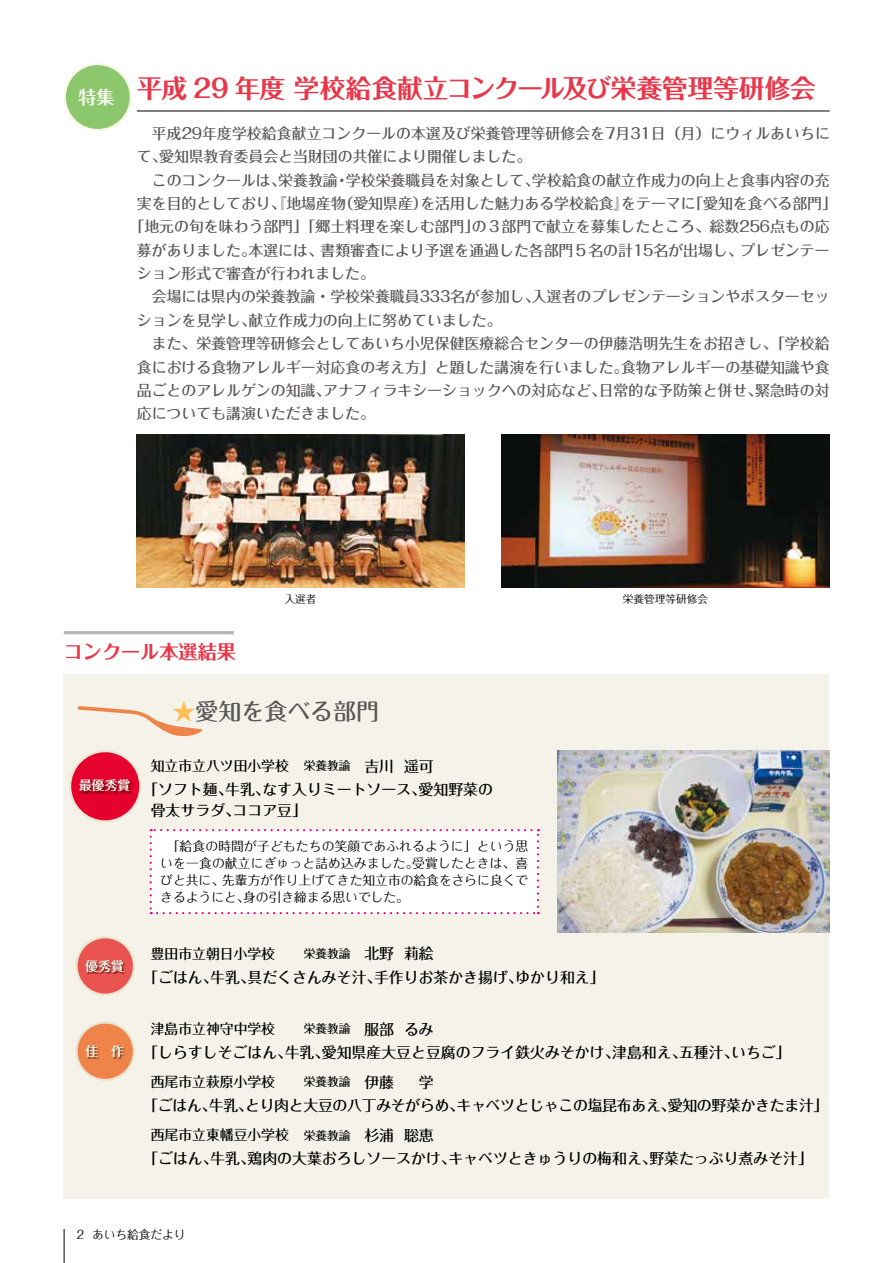
<style>
.page{position:relative;width:893px;height:1263px;background:#fff}
.page>*{position:absolute;margin:0;border:0;box-sizing:border-box;transform-origin:0 0}
.t1{font:25.5px "Folk Pro Bold 90 pv RKSJ H";letter-spacing:-.005em;color:#e8374a}
.t2{font:22.95px "Maru Fo Pro Medium 90 pv RKSJ H";color:#595757}
.t3{font:19.2px "Folk Pro Bold 90 pv RKSJ H";color:#e8374a}
.t4{font:14.85px "Folk Pro Medium 90 pv RKSJ H";color:#595757}
.t5{font:14.85px/21.3px "Folk Pro Medium 90 pv RKSJ H";color:#000}
.t6{font:14.85px "Folk Pro Medium 90 pv RKSJ H";letter-spacing:-.02em;color:#000}
.t7{font:13.8px "Folk Pro Medium 90 pv RKSJ H";color:#000}
.t8{font:12.75px/17px "Folk Pro Regular 90 pv RKSJ H";color:#000;text-align:justify}
.t9{font:12.75px "Folk Pro Bold 90 pv RKSJ H";color:#f6faed}
.t10{font:11.7px "Folk Pro Medium 90 pv RKSJ H";color:#000}
.t11{font:11.7px "Folk Pro Regular 90 pv RKSJ H";color:#000}
.t12{font:10.65px "Folk Pro Regular 90 pv RKSJ H";color:#000}
.s1{color:#f9c158}
.s2{font-size:11.7px}
.s3{font-size:14.85px}
</style>
<div class="page">
<div style="left:64px;top:674px;width:765px;height:525px;background:#f5f2e9"></div>
<hr style="left:64px;top:1229px;width:1px;height:34px;background:#000">
<hr style="left:892px;top:1229px;width:1px;height:34px;background:#000">
<div style="left:65px;top:64px;width:66px;height:66px;background:#8cc66d;border-radius:50%"></div>
<div style="left:64px;top:63px;width:68px;height:68px;border:2px solid #f6f9e4;border-radius:50%"></div>
<hr style="left:137px;top:111px;width:693px;height:1px;background:#000">
<div style="left:150px;top:829px;width:389px;height:85px;background:#fff"></div>
<hr style="left:64px;top:631px;width:170px;height:3px;background:#b5b6b6">
<img style="left:137px;top:435px;width:327px;height:152px">
<img style="left:502px;top:435px;width:327px;height:152px">
<img style="left:557px;top:750px;width:272px;height:183px">
<div style="left:70px;top:751px;width:70px;height:70px;background:#e6002d;border-radius:50%"></div>
<div style="left:69px;top:750px;width:72px;height:72px;border:2px solid #eae4d1;border-radius:50%"></div>
<img style="left:80px;top:779px;width:53px;height:16px">
<svg style="left:75px;top:936px;width:60px;height:60px"></svg>
<img style="left:85px;top:960px;width:40px;height:14px">
<div style="left:77px;top:1022px;width:57px;height:58px;background:#ef844a;border-radius:50%"></div>
<div style="left:75px;top:1021px;width:60px;height:60px;border:2px solid #eae4d1;border-radius:50%"></div>
<img style="left:86px;top:1046px;width:39px;height:13px">
<svg style="left:78px;top:706px;width:125px;height:31px"></svg>
<h1 class="t1" style="left:79px;top:67px;width:739px"><sub>特集</sub> 平成 29 年度 学校給食献立コンクール及び栄養管理等研修会</h1>
<p class="t4" style="left:137px;top:121px;width:694px">　平成29年度学校給食献立コンクールの本選及び栄養管理等研修会を7月31日（月）にウィルあいちに</p>
<p class="t4" style="left:137px;top:144px;width:396px">て、愛知県教育委員会と当財団の共催により開催しました。</p>
<p class="t4" style="left:137px;top:167px;width:694px">　このコンクールは、栄養教諭・学校栄養職員を対象として、学校給食の献立作成力の向上と食事内容の充</p>
<p class="t4" style="left:137px;top:191px;width:702px">実を目的としており、『地場産物（愛知県産）を活用した魅力ある学校給食』をテーマに「愛知を食べる部門」</p>
<p class="t4" style="left:129px;top:214px;width:702px">「地元の旬を味わう部門」「郷土料理を楽しむ部門」の３部門で献立を募集したところ、総数256点もの応</p>
<p class="t4" style="left:137px;top:237px;width:694px">募がありました。本選には、書類審査により予選を通過した各部門５名の計15名が出場し、プレゼンテー</p>
<p class="t4" style="left:137px;top:261px;width:240px">ション形式で審査が行われました。</p>
<p class="t4" style="left:137px;top:284px;width:694px">　会場には県内の栄養教諭・学校栄養職員333名が参加し、入選者のプレゼンテーションやポスターセッ</p>
<p class="t4" style="left:137px;top:308px;width:366px">ションを見学し、献立作成力の向上に努めていました。</p>
<p class="t4" style="left:137px;top:331px;width:694px">　また、栄養管理等研修会としてあいち小児保健医療総合センターの伊藤浩明先生をお招きし、「学校給</p>
<p class="t4" style="left:137px;top:354px;width:694px">食における食物アレルギー対応食の考え方」と題した講演を行いました。食物アレルギーの基礎知識や食</p>
<p class="t4" style="left:137px;top:378px;width:694px">品ごとのアレルゲンの知識、アナフィラキシーショックへの対応など、日常的な予防策と併せ、緊急時の対</p>
<p class="t4" style="left:137px;top:401px;width:240px">応についても講演いただきました。</p>
<p class="t3" style="left:64px;top:636px;width:174px">コンクール本選結果</p>
<p class="t12" style="left:285px;top:590px;width:33px">入選者</p>
<p class="t12" style="left:623px;top:590px;width:87px">栄養管理等研修会</p>
<p class="t9" style="left:79px;top:774px;width:53px">最優秀賞</p>
<p class="t9" style="left:86px;top:955px;width:40px">優秀賞</p>
<p class="t9" style="left:86px;top:1040px;width:40px">佳　作</p>
<h2 class="t2" style="left:173px;top:693px;width:208px"><span class="s1">★</span>愛知を食べる部門</h2>
<p class="t7" style="left:151px;top:754px;width:285px">知立市立八ツ田小学校 <span class="s2">栄養教諭</span> <span class="s3">吉川 遥可</span></p>
<p class="t5" style="left:151px;top:776px;width:344px;text-indent:-7px">「ソフト麺、牛乳、なす入りミートソース、愛知野菜の骨太サラダ、ココア豆」</p>
<p class="t8" style="left:160px;top:836px;width:370px;text-indent:6px">「給食の時間が子どもたちの笑顔であふれるように」という思いを一食の献立にぎゅっと詰め込みました。受賞したときは、喜びと共に、先輩方が作り上げてきた知立市の給食をさらに良くできるようにと、身の引き締まる思いでした。</p>
<p class="t7" style="left:151px;top:942px;width:126px">豊田市立朝日小学校</p>
<p class="t10" style="left:304px;top:944px;width:132px">栄養教諭 <span class="s3">北野 莉絵</span></p>
<p class="t5" style="left:143px;top:964px;width:463px">「ごはん、牛乳、具だくさんみそ汁、手作りお茶かき揚げ、ゆかり和え」</p>
<p class="t7" style="left:151px;top:1017px;width:126px">津島市立神守中学校</p>
<p class="t10" style="left:304px;top:1019px;width:132px">栄養教諭 <span class="s3">服部 るみ</span></p>
<p class="t5" style="left:143px;top:1039px;width:649px">「しらすしそごはん、牛乳、愛知県産大豆と豆腐のフライ鉄火みそかけ、津島和え、五種汁、いちご」</p>
<p class="t7" style="left:151px;top:1070px;width:126px">西尾市立萩原小学校</p>
<p class="t10" style="left:304px;top:1072px;width:132px">栄養教諭 <span class="s3">伊藤 　学</span></p>
<p class="t6" style="left:143px;top:1093px;width:687px">「ごはん、牛乳、とり肉と大豆の八丁みそがらめ、キャベツとじゃこの塩昆布あえ、愛知の野菜かきたま汁」</p>
<p class="t7" style="left:151px;top:1123px;width:285px">西尾市立東幡豆小学校 <span class="s2">栄養教諭</span> <span class="s3">杉浦 聡恵</span></p>
<p class="t5" style="left:143px;top:1146px;width:671px">「ごはん、牛乳、鶏肉の大葉おろしソースかけ、キャベツときゅうりの梅和え、野菜たっぷり煮みそ汁」</p>
<p class="t11" style="left:77px;top:1225px;width:110px">2 あいち給食だより</p>
</div>
